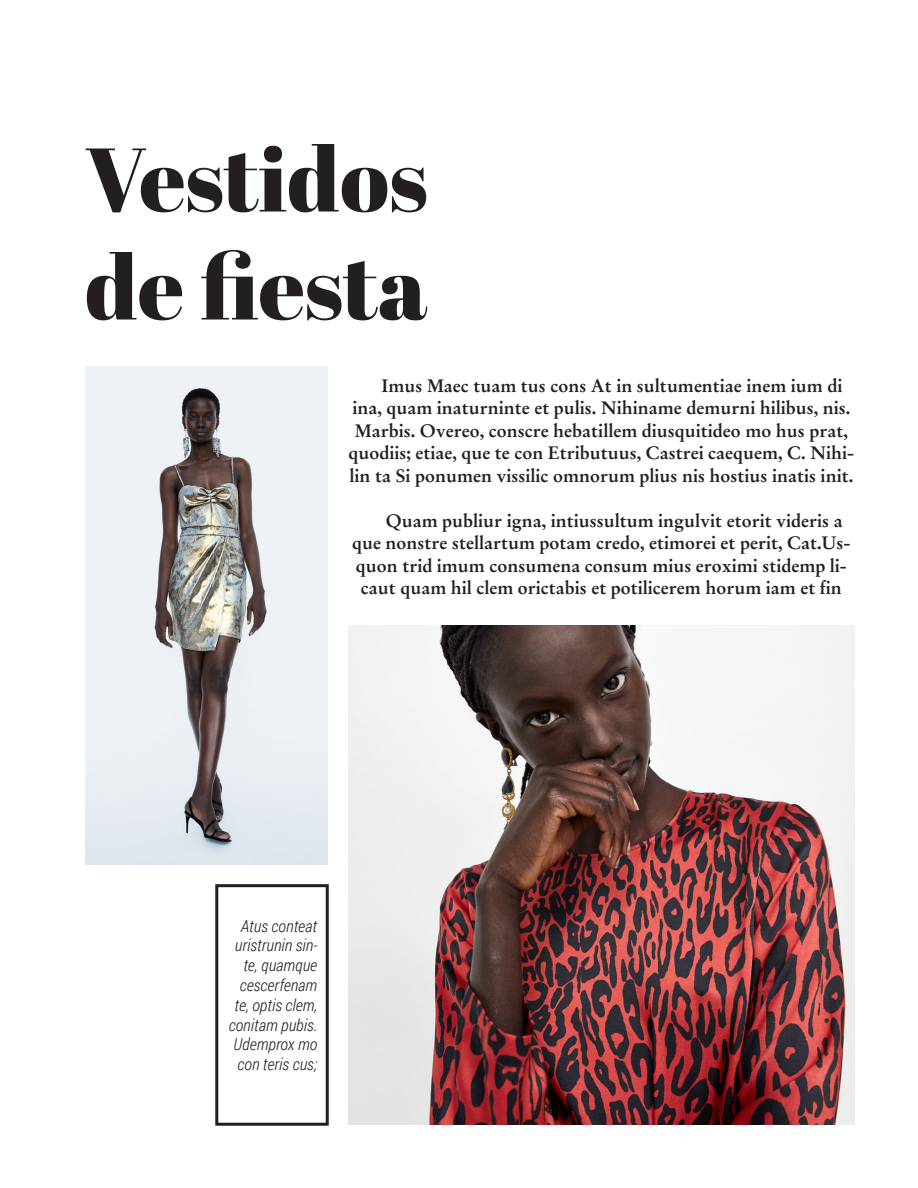
<style>
.page{position:relative;width:918px;height:1188px;background:#fff}
.page>*{position:absolute;margin:0;border:0;box-sizing:border-box;transform-origin:0 0}
.Títulos_principales{font:90px/108px "Abril Fatface";color:#231f20}
.Cuerpo_de_texto_-_ce{font:700 18px "Stempel Garamond";color:#231f20}
.Explica_foto{font:italic 300 16.5px/19.8px "Roboto Condensed";color:#231f20;text-align:right}
</style>
<div class="page">
<img style="left:85px;top:366px;width:242px;height:498px">
<img style="left:349px;top:626px;width:505px;height:498px">
<div style="left:215px;top:884px;width:114px;height:242px;border:3px solid #231f20"></div>
<p class="Títulos_principales" style="left:85px;top:123px;width:344px">Vestidos de fiesta</p>
<p class="Cuerpo_de_texto_-_ce" style="left:382px;top:374px;width:462px">Imus Maec tuam tus cons At in sultumentiae inem ium di</p>
<p class="Cuerpo_de_texto_-_ce" style="left:352px;top:397px;width:500px">ina, quam inaturninte et pulis. Nihiname demurni hilibus, nis.</p>
<p class="Cuerpo_de_texto_-_ce" style="left:355px;top:419px;width:495px">Marbis. Overeo, conscre hebatillem diusquitideo mo hus prat,</p>
<p class="Cuerpo_de_texto_-_ce" style="left:349px;top:442px;width:507px">quodiis; etiae, que te con Etributuus, Castrei caequem, C. Nihi-</p>
<p class="Cuerpo_de_texto_-_ce" style="left:350px;top:464px;width:505px">lin ta Si ponumen vissilic omnorum plius nis hostius inatis init.</p>
<p class="Cuerpo_de_texto_-_ce" style="left:386px;top:509px;width:459px">Quam publiur igna, intiussultum ingulvit etorit videris a</p>
<p class="Cuerpo_de_texto_-_ce" style="left:352px;top:532px;width:500px">que nonstre stellartum potam credo, etimorei et perit, Cat.Us-</p>
<p class="Cuerpo_de_texto_-_ce" style="left:356px;top:554px;width:493px">quon trid imum consumena consum mius eroximi stidemp li-</p>
<p class="Cuerpo_de_texto_-_ce" style="left:361px;top:577px;width:482px">caut quam hil clem orictabis et potilicerem horum iam et fin</p>
<p class="Explica_foto" style="left:229px;top:915px;width:90px">Atus conteat uristrunin sin&shy;te, quamque cescerfenam te, optis clem, conitam pubis.<br>Udemprox mo con teris cus;</p>
</div>
